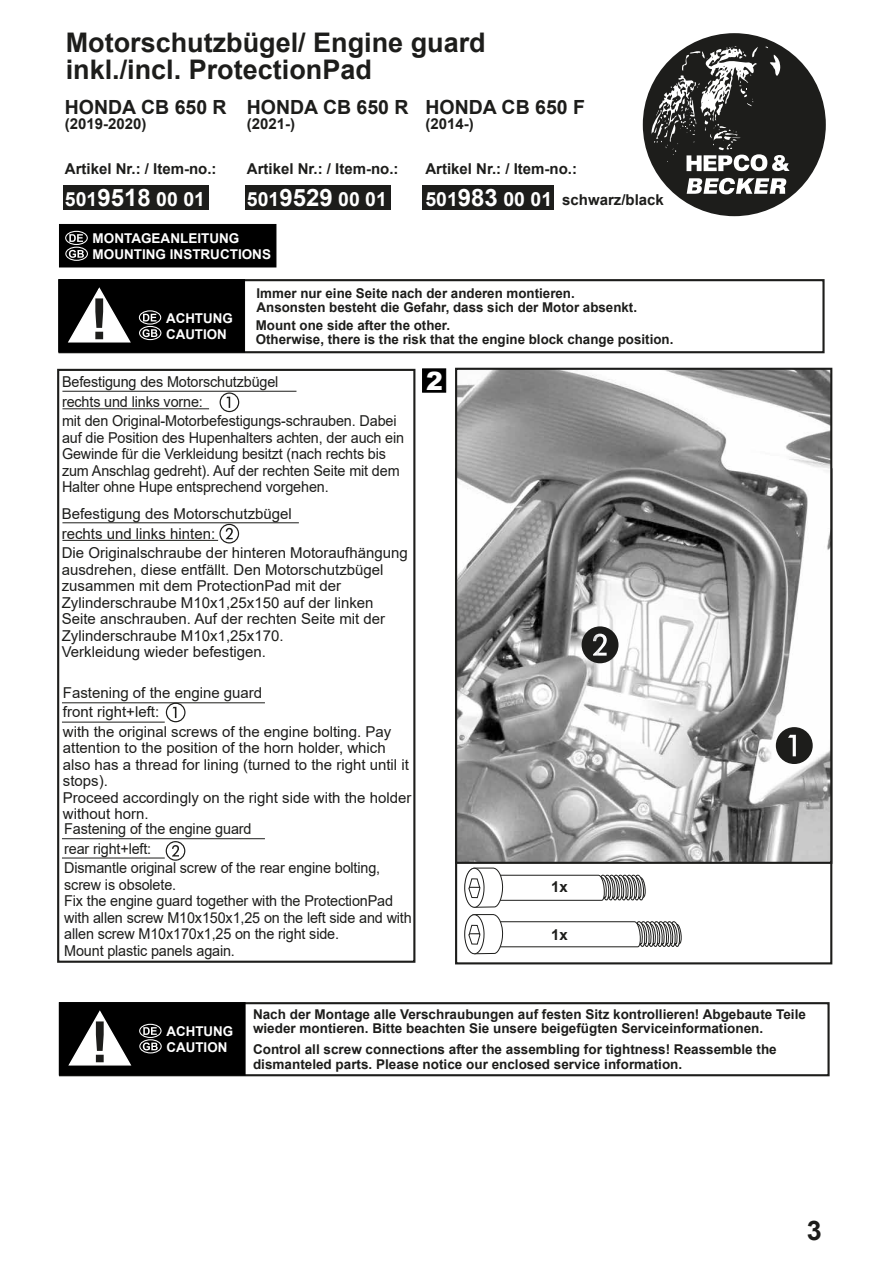
<style>
.page{position:relative;width:893px;height:1263px;background:#fff}
.page>*{position:absolute;margin:0;border:0;box-sizing:border-box;transform-origin:0 0}
.t1{font:700 27px/27px "Arial";color:#1d1d1b}
.t2{font:900 25.2px "Arial";color:#fff}
.t3{font:700 19.5px "Arial";color:#1d1d1b}
.t4{font:700 19.5px "Arial";color:#fff}
.t5{font:15px/16.5px "Arial";color:#1d1d1b}
.t6{font:15px/16.5px "Arial";color:#1d1d1b;scale:.96 1}
.t7{font:700 15px/31.2px "Arial";color:#1d1d1b}
.t8{font:700 13.5px/14.9px "Arial";color:#1d1d1b}
.t9{font:700 13.5px/16.2px "Arial";color:#fff}
.s1{font-size:24px}
.s2{font-size:19.5px;color:#fff}
.s3{font-size:24px;color:#fff}
</style>
<div class="page">
<div style="left:643px;top:33px;width:183px;height:183px;background:#1d1d1b;border-radius:50%"></div>
<svg style="left:687px;top:178px;width:99px;height:16px"></svg>
<svg style="left:651px;top:46px;width:139px;height:125px"></svg>
<svg style="left:166px;top:703px;width:20px;height:19px"></svg>
<svg style="left:166px;top:841px;width:19px;height:20px"></svg>
<img style="left:458px;top:371px;width:371px;height:490px">
<div style="left:455px;top:368px;width:377px;height:496px;border:2px solid #1d1d1b"></div>
<svg style="left:776px;top:727px;width:37px;height:37px"></svg>
<svg style="left:220px;top:392px;width:19px;height:20px"></svg>
<svg style="left:582px;top:626px;width:36px;height:37px"></svg>
<svg style="left:219px;top:524px;width:20px;height:19px"></svg>
<hr style="left:62px;top:702px;width:203px;height:1px;background:#1d1d1b">
<hr style="left:62px;top:722px;width:103px;height:1px;background:#1d1d1b">
<hr style="left:62px;top:838px;width:203px;height:1px;background:#1d1d1b">
<hr style="left:62px;top:858px;width:103px;height:1px;background:#1d1d1b">
<div style="left:59px;top:1002px;width:771px;height:74px;border:2px solid #1d1d1b"></div>
<div style="left:59px;top:1002px;width:186px;height:73px;background:#000"></div>
<svg style="left:68px;top:1010px;width:64px;height:56px"></svg>
<svg style="left:143px;top:1027px;width:14px;height:8px"></svg>
<div style="left:139px;top:1024px;width:23px;height:14px;border:1px solid #fff;border-radius:50%"></div>
<svg style="left:143px;top:1042px;width:15px;height:8px"></svg>
<div style="left:139px;top:1039px;width:23px;height:14px;border:1px solid #fff;border-radius:50%"></div>
<div style="left:422px;top:369px;width:24px;height:23px;background:#000;border:1px solid #000"></div>
<div style="left:57px;top:369px;width:358px;height:594px;border:2px solid #1d1d1b"></div>
<hr style="left:62px;top:391px;width:234px;height:1px;background:#1d1d1b">
<hr style="left:62px;top:408px;width:147px;height:1px;background:#1d1d1b">
<hr style="left:62px;top:522px;width:237px;height:1px;background:#1d1d1b">
<hr style="left:62px;top:540px;width:156px;height:1px;background:#1d1d1b">
<svg style="left:464px;top:867px;width:218px;height:88px"></svg>
<div style="left:64px;top:185px;width:145px;height:24px;background:#1d1d1b"></div>
<div style="left:246px;top:185px;width:145px;height:24px;background:#1d1d1b"></div>
<div style="left:422px;top:186px;width:132px;height:24px;background:#1d1d1b"></div>
<div style="left:59px;top:224px;width:217px;height:43px;background:#000"></div>
<svg style="left:69px;top:234px;width:14px;height:8px"></svg>
<div style="left:65px;top:231px;width:23px;height:14px;border:1px solid #fff;border-radius:50%"></div>
<svg style="left:69px;top:250px;width:15px;height:8px"></svg>
<div style="left:65px;top:247px;width:23px;height:14px;border:1px solid #fff;border-radius:50%"></div>
<div style="left:59px;top:279px;width:766px;height:74px;border:2px solid #1d1d1b"></div>
<div style="left:58px;top:279px;width:187px;height:73px;background:#000"></div>
<svg style="left:68px;top:287px;width:63px;height:56px"></svg>
<svg style="left:143px;top:314px;width:13px;height:7px"></svg>
<div style="left:139px;top:310px;width:22px;height:15px;border:1px solid #fff;border-radius:50%"></div>
<svg style="left:143px;top:329px;width:14px;height:8px"></svg>
<div style="left:139px;top:326px;width:22px;height:14px;border:1px solid #fff;border-radius:50%"></div>
<h1 class="t1" style="left:66px;top:29px;width:422px">Motorschutzbügel/ Engine guard inkl./incl. ProtectionPad</h1>
<h3 class="t3" style="left:65px;top:94px;width:163px">HONDA CB 650 R</h3>
<p class="t7" style="left:65px;top:108px;width:83px">(2019-2020)</p>
<p class="t7" style="left:65px;top:153px;width:153px">Artikel Nr.: / Item-no.:</p>
<h3 class="t4" style="left:65px;top:185px;width:142px">501<span class="s1">9518</span> 00 01</h3>
<h3 class="t3" style="left:247px;top:94px;width:163px">HONDA CB 650 R</h3>
<p class="t7" style="left:247px;top:108px;width:50px">(2021-)</p>
<p class="t7" style="left:247px;top:153px;width:153px">Artikel Nr.: / Item-no.:</p>
<h3 class="t4" style="left:247px;top:185px;width:142px">501<span class="s1">9529</span> 00 01</h3>
<h3 class="t3" style="left:425px;top:94px;width:161px">HONDA CB 650 F</h3>
<p class="t7" style="left:425px;top:108px;width:50px">(2014-)</p>
<p class="t7" style="left:425px;top:153px;width:240px">Artikel Nr.: / Item-no.:<br><span class="s2">501</span><span class="s3">983</span> <span class="s2">00 01</span> schwarz/black</p>
<p class="t9" style="left:93px;top:230px;width:180px">MONTAGEANLEITUNG<br>MOUNTING INSTRUCTIONS</p>
<p class="t9" style="left:166px;top:310px;width:68px">ACHTUNG<br>CAUTION</p>
<p class="t8" style="left:257px;top:287px;width:382px;line-height:13.5px">Immer nur eine Seite nach der anderen montieren.<br>Ansonsten besteht die Gefahr, dass sich der Motor absenkt.</p>
<p class="t8" style="left:256px;top:319px;width:419px;line-height:13.5px">Mount one side after the other.<br>Otherwise, there is the risk that the engine block change position.</p>
<p class="t6" style="left:62px;top:373px;width:227px">Befestigung des Motorschutzbügel</p>
<h2 class="t2" style="left:426px;top:362px;width:18px">2</h2>
<p class="t6" style="left:62px;top:391px;width:350px;line-height:19.5px">rechts und links vorne:<br>mit den Original-Motorbefestigungs-schrauben. Dabei</p>
<p class="t6" style="left:62px;top:429px;width:358px">auf die Position des Hupenhalters achten, der auch ein Gewinde für die Verkleidung besitzt (nach rechts bis zum Anschlag gedreht). Auf der rechten Seite mit dem Halter ohne Hupe entsprechend vorgehen.</p>
<p class="t5" style="left:62px;top:504px;width:347px;line-height:19.5px">Befestigung des Motorschutzbügel<br>rechts und links hinten:<br>Die Originalschraube der hinteren Motoraufhängung</p>
<p class="t5" style="left:62px;top:561px;width:325px">ausdrehen, diese entfällt. Den Motorschutzbügel zusammen mit dem ProtectionPad mit der Zylinderschraube M10x1,25x150 auf der linken Seite anschrauben. Auf der rechten Seite mit der Zylinderschraube M10x1,25x170.<br>Verkleidung wieder befestigen.</p>
<p class="t5" style="left:63px;top:683px;width:330px;line-height:19.5px">Fastening of the engine guard<br>front right+left:<br>with the original screws of the engine bolting. Pay</p>
<p class="t5" style="left:63px;top:740px;width:350px">attention to the position of the horn holder, which also has a thread for lining (turned to the right until it stops).<br>Proceed accordingly on the right side with the holder without horn.</p>
<p class="t6" style="left:64px;top:819px;width:331px;line-height:19.5px">Fastening of the engine guard<br>rear right+left:<br>Dismantle original screw of the rear engine bolting,</p>
<p class="t6" style="left:64px;top:876px;width:364px">screw is obsolete.<br>Fix the engine guard together with the ProtectionPad with allen screw M10x150x1,25 on the left side and with allen screw M10x170x1,25 on the right side.<br>Mount plastic panels again.</p>
<p class="t7" style="left:551px;top:871px;width:18px">1x</p>
<p class="t7" style="left:551px;top:919px;width:18px">1x</p>
<p class="t9" style="left:167px;top:1023px;width:68px">ACHTUNG<br>CAUTION</p>
<p class="t8" style="left:253px;top:1006px;width:554px">Nach der Montage alle Verschraubungen auf festen Sitz kontrollieren! Abgebaute Teile wieder montieren. Bitte beachten Sie unsere beigefügten Serviceinformationen.</p>
<p class="t8" style="left:253px;top:1042px;width:525px">Control all screw connections after the assembling for tightness! Reassemble the dismanteled parts. Please notice our enclosed service information.</p>
<h1 class="t1" style="left:807px;top:1217px;width:17px">3</h1>
</div>
